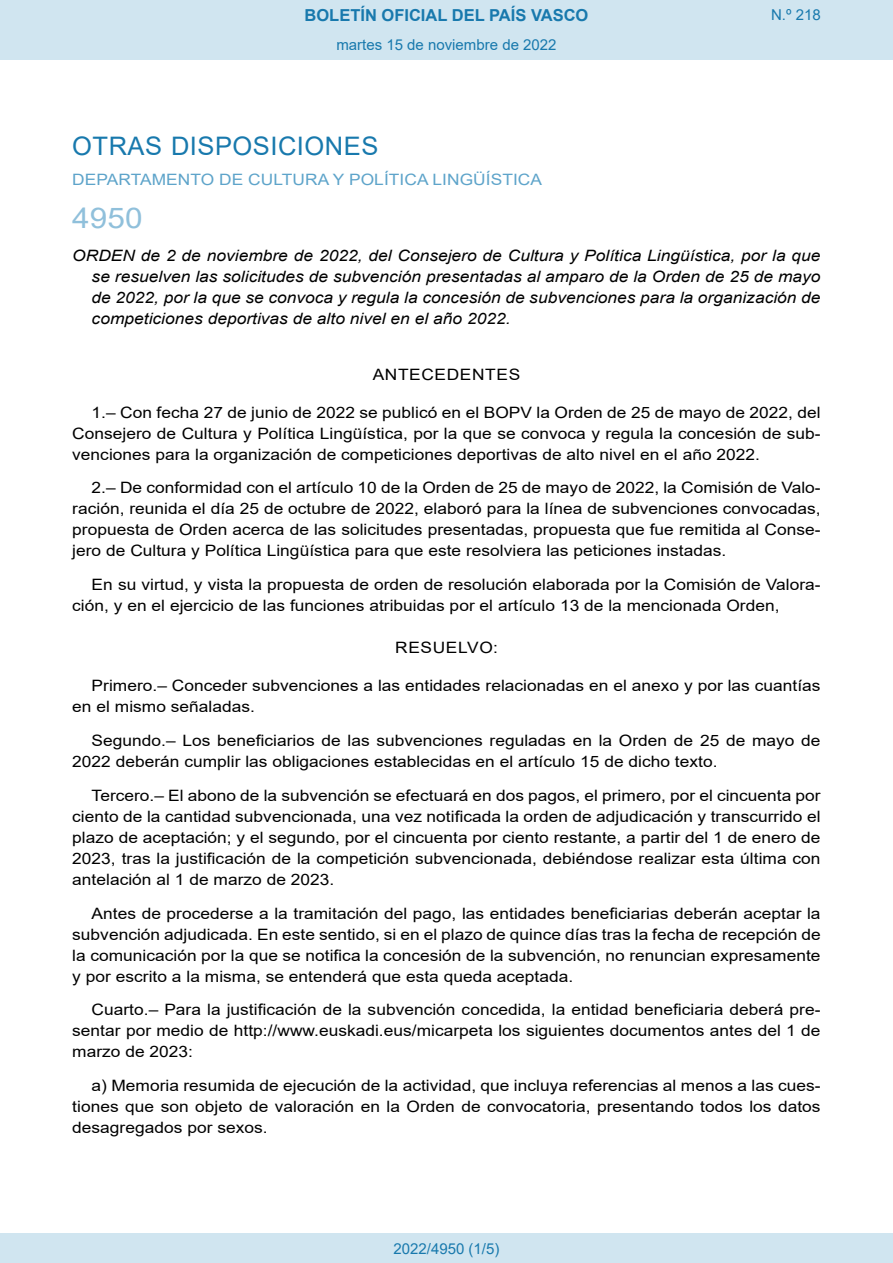
<style>
.page{position:relative;width:893px;height:1263px;background:#fff}
.page>*{position:absolute;margin:0;border:0;box-sizing:border-box;transform-origin:0 0}
.BOPVOrden{font:28.5px "Arial";color:#90c0db;scale:1.11 1}
.BOPVSeccion{font:25.5px "Arial";letter-spacing:.02em;color:#1879ad}
.t1{font:700 16.5px "Arial";color:#1879ad}
.BOPVDetalle{font:15.6px/21px "Arial";color:#000;text-align:justify;scale:1.11 1}
.BOPVTitulo{font:italic 15.6px/21px "Arial";color:#000;text-align:justify;scale:1.11 1}
.BOPVOrganismo{font:15.6px "Arial";letter-spacing:.005em;color:#5ea4ca;scale:1.11 1}
.BOPVClave{font:15.6px "Arial";letter-spacing:.035em;color:#000;scale:1.11 1}
.Paginacion_Centro{font:15px "Arial";color:#1879ad}
</style>
<div class="page">
<div style="left:0;top:0;width:893px;height:60px;background:#d0e5f0"></div>
<div style="left:0;top:1233px;width:893px;height:30px;background:#d0e5f0"></div>
<p class="t1" style="left:305px;top:3px;width:285px">BOLETÍN OFICIAL DEL PAÍS VASCO</p>
<p class="Paginacion_Centro" style="left:336px;top:35px;width:222px">martes 15 de noviembre de 2022</p>
<p class="Paginacion_Centro" style="left:771px;top:5px;width:51px">N.º 218</p>
<p class="BOPVSeccion" style="left:72px;top:128px;width:308px">OTRAS DISPOSICIONES</p>
<p class="BOPVOrganismo" style="left:72px;top:169px;width:425px">DEPARTAMENTO DE CULTURA Y POLÍTICA LINGÜÍSTICA</p>
<p class="BOPVOrden" style="left:72px;top:198px;width:65px">4950</p>
<p class="BOPVTitulo" style="left:92px;top:246px;width:658px;text-indent:-19px">ORDEN de 2 de noviembre de 2022, del Consejero de Cultura y Política Lingüística, por la que se resuelven las solicitudes de subvención presentadas al amparo de la Orden de 25 de mayo de 2022, por la que se convoca y regula la concesión de subvenciones para la organización de competiciones deportivas de alto nivel en el año 2022.</p>
<p class="BOPVClave" style="left:373px;top:363px;width:134px">ANTECEDENTES</p>
<p class="BOPVDetalle" style="left:72px;top:401px;width:676px;text-indent:19px">1.– Con fecha 27 de junio de 2022 se publicó en el BOPV la Orden de 25 de mayo de 2022, del Consejero de Cultura y Política Lingüística, por la que se convoca y regula la concesión de sub&shy;venciones para la organización de competiciones deportivas de alto nivel en el año 2022.</p>
<p class="BOPVDetalle" style="left:72px;top:477px;width:676px;text-indent:19px">2.– De conformidad con el artículo 10 de la Orden de 25 de mayo de 2022, la Comisión de Valo&shy;ración, reunida el día 25 de octubre de 2022, elaboró para la línea de subvenciones convocadas, propuesta de Orden acerca de las solicitudes presentadas, propuesta que fue remitida al Conse&shy;jero de Cultura y Política Lingüística para que este resolviera las peticiones instadas.</p>
<p class="BOPVDetalle" style="left:72px;top:574px;width:676px;text-indent:19px">En su virtud, y vista la propuesta de orden de resolución elaborada por la Comisión de Valora&shy;ción, y en el ejercicio de las funciones atribuidas por el artículo 13 de la mencionada Orden,</p>
<p class="BOPVClave" style="left:395px;top:637px;width:94px">RESUELVO:</p>
<p class="BOPVDetalle" style="left:72px;top:675px;width:676px;text-indent:19px">Primero.– Conceder subvenciones a las entidades relacionadas en el anexo y por las cuantías en el mismo señaladas.</p>
<p class="BOPVDetalle" style="left:72px;top:730px;width:676px;text-indent:19px">Segundo.– Los beneficiarios de las subvenciones reguladas en la Orden de 25 de mayo de<br>2022 deberán cumplir las obligaciones establecidas en el artículo 15 de dicho texto.</p>
<p class="BOPVDetalle" style="left:72px;top:785px;width:676px;text-indent:19px">Tercero.– El abono de la subvención se efectuará en dos pagos, el primero, por el cincuenta por ciento de la cantidad subvencionada, una vez notificada la orden de adjudicación y transcurrido el plazo de aceptación; y el segundo, por el cincuenta por ciento restante, a partir del 1 de enero de 2023, tras la justificación de la competición subvencionada, debiéndose realizar esta última con antelación al 1 de marzo de 2023.</p>
<p class="BOPVDetalle" style="left:72px;top:902px;width:676px;text-indent:19px">Antes de procederse a la tramitación del pago, las entidades beneficiarias deberán aceptar la subvención adjudicada. En este sentido, si en el plazo de quince días tras la fecha de recepción de la comunicación por la que se notifica la concesión de la subvención, no renuncian expresamente y por escrito a la misma, se entenderá que esta queda aceptada.</p>
<p class="BOPVDetalle" style="left:72px;top:999px;width:676px;text-indent:19px">Cuarto.– Para la justificación de la subvención concedida, la entidad beneficiaria deberá pre&shy;sentar por medio de http://www.euskadi.eus/micarpeta los siguientes documentos antes del 1 de marzo de 2023:</p>
<p class="BOPVDetalle" style="left:72px;top:1075px;width:676px;text-indent:19px">a) Memoria resumida de ejecución de la actividad, que incluya referencias al menos a las cues&shy;tiones que son objeto de valoración en la Orden de convocatoria, presentando todos los datos desagregados por sexos.</p>
<p class="Paginacion_Centro" style="left:393px;top:1238px;width:107px">2022/4950 (1/5)</p>
</div>
